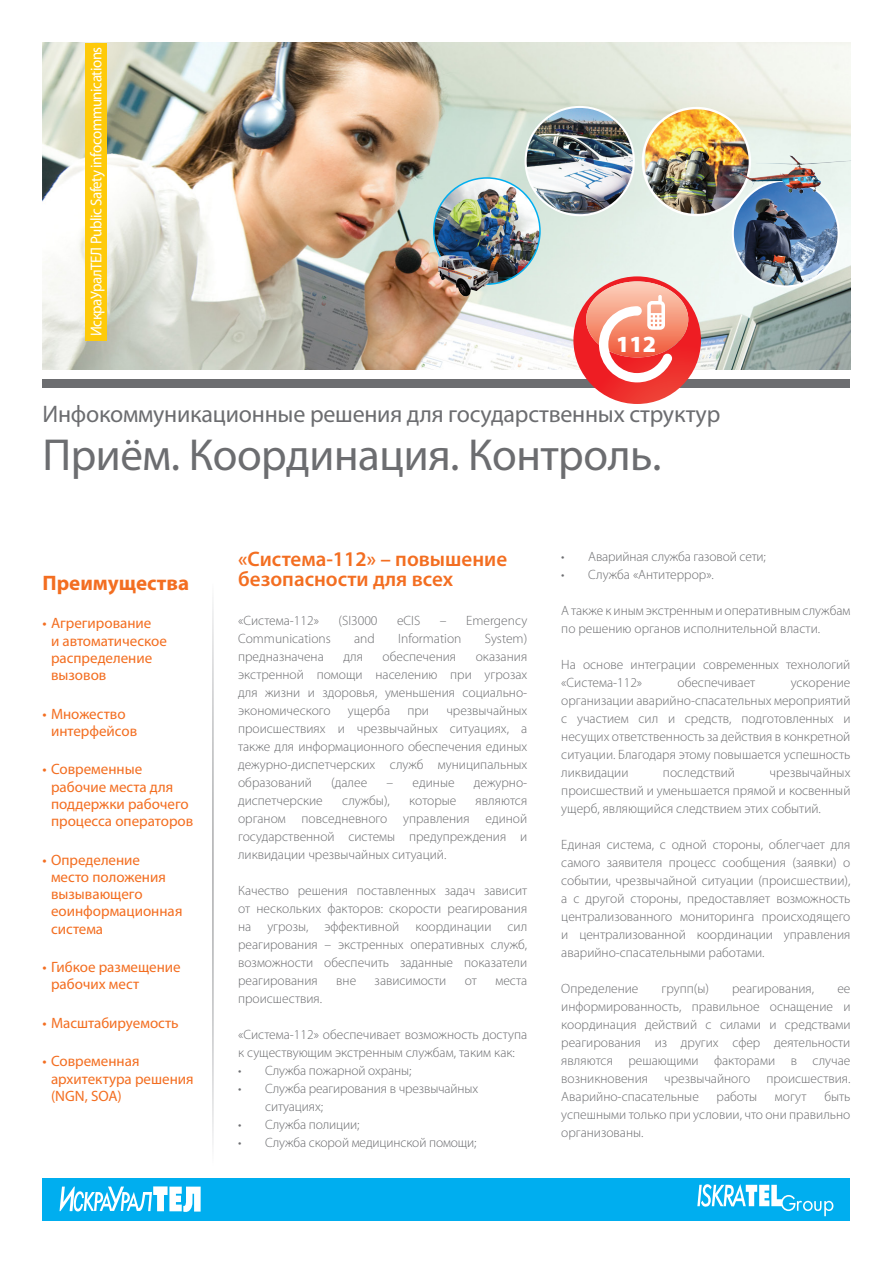
<style>
.page{position:relative;width:893px;height:1263px;background:#fff}
.page>*{position:absolute;margin:0;border:0;box-sizing:border-box;transform-origin:0 0}
.podnaslov_tekst{font:45px "Myriad Pro";letter-spacing:-.01em;color:#6c6d70}
.podnaslov_tekst-2{font:24px "Myriad Pro";letter-spacing:-.01em;color:#6c6d70}
.t1{font:900 23.25px "Myriad Pro";color:#fff}
.leaflet_text{font:600 21px/19.5px "Myriad Pro";color:#f36e21}
.t2{font:700 21px "Myriad Pro";color:#f36e21}
.podnaslov_tekst-3{font:15.75px "Myriad Pro";letter-spacing:-.03em;color:#fff;scale:.95 1}
.t3{font:15px/17.2px "Myriad Pro";color:#f36e21}
.leaflet_text-2{font:300 13.5px/18px "Myriad Pro";color:#6c6d70;text-align:justify}
</style>
<div class="page">
<div style="left:43px;top:379px;width:807px;height:9px;background:#6c6d70"></div>
<img style="left:43px;top:42px;width:807px;height:328px">
<svg style="left:573px;top:276px;width:128px;height:128px"></svg>
<img style="left:434px;top:178px;width:106px;height:106px">
<div style="left:433px;top:177px;width:108px;height:108px;border:2px solid #00aeef;border-radius:50%"></div>
<img style="left:526px;top:107px;width:108px;height:108px;border-radius:54px">
<div style="left:525px;top:106px;width:110px;height:110px;border:2px solid #fff;border-radius:50%"></div>
<img style="left:645px;top:108px;width:104px;height:107px">
<img style="left:429px;top:255px;width:64px;height:44px">
<img style="left:733px;top:181px;width:106px;height:105px;border-radius:52px">
<img style="left:723px;top:145px;width:128px;height:57px">
<div style="left:43px;top:1178px;width:807px;height:42px;background:#00aeef"></div>
<svg style="left:697px;top:1184px;width:137px;height:32px"></svg>
<svg style="left:60px;top:1186px;width:141px;height:26px"></svg>
<div style="left:85px;top:43px;width:21px;height:297px;background:#feca0a"></div>
<p class="podnaslov_tekst-3" style="left:88px;top:336px;width:306px;rotate:-90deg">ИскраУралТЕЛ Public Safety infocommunications</p>
<h3 class="t1" style="left:616px;top:329px;width:41px">112</h3>
<p class="podnaslov_tekst-2" style="left:43px;top:401px;width:679px">Инфокоммуникационные решения для государственных структур</p>
<p class="podnaslov_tekst" style="left:43px;top:430px;width:620px">Приём. Координация. Контроль.</p>
<p class="t2" style="left:43px;top:571px;width:148px">Преимущества</p>
<p class="t3" style="left:51px;top:615px;width:117px;text-indent:-9px">• Агрегирование<br>и автоматическое распределение вызовов</p>
<p class="t3" style="left:51px;top:705px;width:88px;text-indent:-9px">• Множество интерфейсов</p>
<p class="t3" style="left:51px;top:761px;width:144px;text-indent:-9px">• Современные рабочие места для поддержки рабочего процесса операторов</p>
<p class="t3" style="left:51px;top:851px;width:133px;text-indent:-9px">• Определение<br>место положения вызывающего еоинформационная система</p>
<p class="t3" style="left:51px;top:959px;width:131px;text-indent:-9px">• Гибкое размещение рабочих мест</p>
<p class="t3" style="left:43px;top:1014px;width:138px">• Масштабируемость</p>
<p class="t3" style="left:51px;top:1053px;width:144px;text-indent:-9px">• Современная архитектура решения (NGN, SOA)</p>
<p class="leaflet_text" style="left:238px;top:549px;width:271px">«Система-112» – повышение безопасности для всех</p>
<p class="leaflet_text-2" style="left:238px;top:611px;width:82px">«Система-112»</p>
<p class="leaflet_text-2" style="left:339px;top:611px;width:41px">(SI3000</p>
<p class="leaflet_text-2" style="left:397px;top:611px;width:25px">eCIS</p>
<p class="leaflet_text-2" style="left:440px;top:611px;width:89px">– Emergency</p>
<p class="leaflet_text-2" style="left:238px;top:629px;width:94px">Communications</p>
<p class="leaflet_text-2" style="left:354px;top:629px;width:22px">and</p>
<p class="leaflet_text-2" style="left:398px;top:629px;width:65px">Information</p>
<p class="leaflet_text-2" style="left:485px;top:629px;width:44px">System)</p>
<p class="leaflet_text-2" style="left:238px;top:647px;width:87px">предназначена</p>
<p class="leaflet_text-2" style="left:343px;top:647px;width:21px">для</p>
<p class="leaflet_text-2" style="left:383px;top:647px;width:75px">обеспечения</p>
<p class="leaflet_text-2" style="left:238px;top:647px;width:291px;text-indent:238px">оказания экстренной помощи населению при угрозах для жизни и здоровья, уменьшения социально&shy;экономического</p>
<p class="leaflet_text-2" style="left:348px;top:701px;width:44px">ущерба</p>
<p class="leaflet_text-2" style="left:407px;top:701px;width:23px">при</p>
<p class="leaflet_text-2" style="left:238px;top:701px;width:291px;text-indent:208px">чрезвычайных происшествиях и чрезвычайных ситуациях, а также для информационного обеспечения единых дежурно-диспетчерских служб муниципальных образований</p>
<p class="leaflet_text-2" style="left:331px;top:773px;width:38px">(далее</p>
<p class="leaflet_text-2" style="left:387px;top:773px;width:70px">– единые</p>
<p class="leaflet_text-2" style="left:474px;top:773px;width:55px">дежурно-</p>
<p class="leaflet_text-2" style="left:238px;top:791px;width:86px">диспетчерские</p>
<p class="leaflet_text-2" style="left:342px;top:791px;width:49px">службы),</p>
<p class="leaflet_text-2" style="left:409px;top:791px;width:49px">которые</p>
<p class="leaflet_text-2" style="left:238px;top:791px;width:291px;text-indent:237px">являются органом повседневного управления единой государственной системы предупреждения и ликвидации чрезвычайных ситуаций.</p>
<p class="leaflet_text-2" style="left:238px;top:881px;width:291px">Качество решения поставленных задач зависит от нескольких факторов: скорости реагирования на угрозы, эффективной координации сил реагирования – экстренных оперативных служб, возможности обеспечить заданные показатели реагирования</p>
<p class="leaflet_text-2" style="left:336px;top:971px;width:21px">вне</p>
<p class="leaflet_text-2" style="left:375px;top:971px;width:73px">зависимости</p>
<p class="leaflet_text-2" style="left:465px;top:971px;width:14px">от</p>
<p class="leaflet_text-2" style="left:495px;top:971px;width:33px">места</p>
<p class="leaflet_text-2" style="left:238px;top:989px;width:86px">происшествия.</p>
<p class="leaflet_text-2" style="left:238px;top:1025px;width:291px">«Система-112» обеспечивает возможность доступа к существующим экстренным службам, таким как:</p>
<p class="leaflet_text-2" style="left:238px;top:1061px;width:175px">• Служба пожарной охраны;</p>
<p class="leaflet_text-2" style="left:265px;top:1079px;width:215px;text-indent:-27px">• Служба реагирования в чрезвычайных ситуациях;</p>
<p class="leaflet_text-2" style="left:238px;top:1115px;width:123px">• Служба полиции;</p>
<p class="leaflet_text-2" style="left:238px;top:1133px;width:240px">• Служба скорой медицинской помощи;</p>
<p class="leaflet_text-2" style="left:561px;top:547px;width:206px">• Аварийная служба газовой сети;</p>
<p class="leaflet_text-2" style="left:561px;top:565px;width:154px">• Служба «Антитеррор».</p>
<p class="leaflet_text-2" style="left:561px;top:601px;width:291px">А также к иным экстренным и оперативным службам по решению органов исполнительной власти.</p>
<p class="leaflet_text-2" style="left:561px;top:655px;width:291px">На основе интеграции современных технологий «Система-112»</p>
<p class="leaflet_text-2" style="left:677px;top:673px;width:79px">обеспечивает</p>
<p class="leaflet_text-2" style="left:561px;top:673px;width:291px;text-indent:229px">ускорение организации аварийно-спасательных мероприятий с участием сил и средств, подготовленных и несущих ответственность за действия в конкретной ситуации. Благодаря этому повышается успешность ликвидации</p>
<p class="leaflet_text-2" style="left:561px;top:763px;width:291px;text-indent:208px">чрезвычайных происшествий и уменьшается прямой и косвенный ущерб, являющийся следствием этих событий.</p>
<p class="leaflet_text-2" style="left:561px;top:835px;width:291px">Единая система, с одной стороны, облегчает для самого заявителя процесс сообщения (заявки) о событии, чрезвычайной ситуации (происшествии), а с другой стороны, предоставляет возможность централизованного мониторинга происходящего и централизованной координации управления аварийно-спасательными работами.</p>
<p class="leaflet_text-2" style="left:561px;top:979px;width:79px">Определение</p>
<p class="leaflet_text-2" style="left:662px;top:979px;width:49px">групп(ы)</p>
<p class="leaflet_text-2" style="left:732px;top:979px;width:84px">реагирования,</p>
<p class="leaflet_text-2" style="left:663px;top:763px;width:74px">последствий</p>
<p class="leaflet_text-2" style="left:561px;top:979px;width:291px;text-indent:276px">ее информированность, правильное оснащение и координация действий с силами и средствами реагирования из других сфер деятельности являются решающими факторами в случае возникновения чрезвычайного происшествия.<br>Аварийно-спасательные</p>
<p class="leaflet_text-2" style="left:561px;top:1087px;width:291px;text-indent:263px">быть успешными только при условии, что они правильно организованы.</p>
<p class="leaflet_text-2" style="left:717px;top:1087px;width:42px">работы</p>
<p class="leaflet_text-2" style="left:775px;top:1087px;width:33px">могут</p>
</div>
